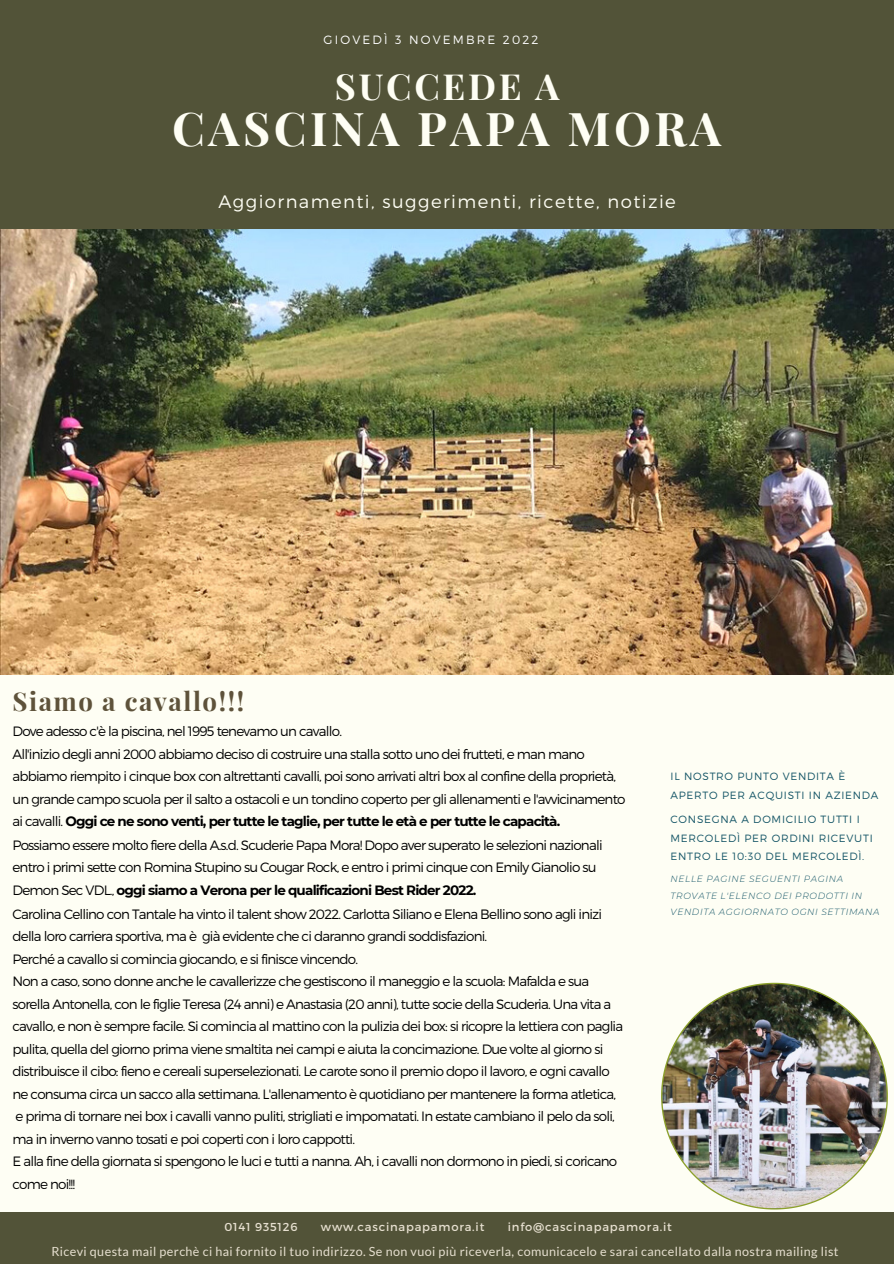
<style>
.page{position:relative;width:894px;height:1264px;background:#fff}
.page>*{position:absolute;margin:0;border:0;box-sizing:border-box;transform-origin:0 0}
.t1{font:700 46.5px "Playfair Display";letter-spacing:.075em;color:#fefef4}
.t2{font:700 36px "Playfair Display";letter-spacing:.075em;color:#fefef4}
.t3{font:700 25.8px "Playfair Display";letter-spacing:.06em;color:#5e523a}
.t4{font:300 18px "Montserrat";letter-spacing:.08em;color:#fefef4}
.t5{font:300 13.5px/22.6px "Montserrat";letter-spacing:-.06em;color:#000}
.t6{font:12.6px "Lato";letter-spacing:.03em;color:#e6dfcf}
.t7{font:300 12px "Montserrat";letter-spacing:.18em;color:#fff}
.t8{font:11.55px "Montserrat";letter-spacing:.07em;color:#e6dfcf}
.t9{font:300 10.5px/18.8px "Montserrat";letter-spacing:.07em;color:#135466}
.t10{font:italic 300 9px/16.2px "Montserrat";letter-spacing:.07em;color:#135466}
.s1{font-weight:700}
</style>
<div class="page">
<div style="left:0;top:0;width:893px;height:1263px;background:#fefef4"></div>
<img style="left:0;top:228px;width:893px;height:446px">
<div style="left:0;top:0;width:893px;height:228px;background:#525338"></div>
<div style="left:0;top:1211px;width:893px;height:52px;background:#525338"></div>
<img style="left:662px;top:984px;width:224px;height:224px">
<p class="t7" style="left:323px;top:32px;width:216px">GIOVEDÌ 3 NOVEMBRE 2022</p>
<h2 class="t2" style="left:335px;top:61px;width:226px">SUCCEDE A</h2>
<h1 class="t1" style="left:172px;top:96px;width:550px">CASCINA PAPA MORA</h1>
<h3 class="t4" style="left:218px;top:190px;width:459px">Aggiornamenti, suggerimenti, ricette, notizie</h3>
<h3 class="t3" style="left:12px;top:683px;width:233px">Siamo a cavallo!!!</h3>
<p class="t5" style="left:12px;top:719px;width:614px">Dove adesso c'è la piscina, nel 1995 tenevamo un cavallo.<br>All'inizio degli anni 2000 abbiamo deciso di costruire una stalla sotto uno dei frutteti, e man mano abbiamo riempito i cinque box con altrettanti cavalli, poi sono arrivati altri box al confine della proprietà, un grande campo scuola per il salto a ostacoli e un tondino coperto per gli allenamenti e l'avvicinamento ai cavalli. <span class="s1">Oggi ce ne sono venti, per tutte le taglie, per tutte le età e per tutte le capacità.<br></span>Possiamo essere molto fiere della A.s.d. Scuderie Papa Mora! Dopo aver superato le selezioni nazionali entro i primi sette con Romina Stupino su Cougar Rock, e entro i primi cinque con Emily Gianolio su Demon Sec VDL., <span class="s1">oggi siamo a Verona per le qualificazioni Best Rider 2022.<br></span>Carolina Cellino con Tantale ha vinto il talent show 2022. Carlotta Siliano e Elena Bellino sono agli inizi della loro carriera sportiva, ma è già evidente che ci daranno grandi soddisfazioni.<br>Perché a cavallo si comincia giocando, e si finisce vincendo.<br>Non a caso, sono donne anche le cavallerizze che gestiscono il maneggio e la scuola: Mafalda e sua sorella Antonella, con le figlie Teresa (24 anni) e Anastasia (20 anni), tutte socie della Scuderia. Una vita a cavallo, e non è sempre facile. Si comincia al mattino con la pulizia dei box: si ricopre la lettiera con paglia pulita, quella del giorno prima viene smaltita nei campi e aiuta la concimazione. Due volte al giorno si distribuisce il cibo: fieno e cereali superselezionati. Le carote sono il premio dopo il lavoro, e ogni cavallo ne consuma circa un sacco alla settimana. L'allenamento è quotidiano per mantenere la forma atletica, e prima di tornare nei box i cavalli vanno puliti, strigliati e impomatati. In estate cambiano il pelo da soli, ma in inverno vanno tosati e poi coperti con i loro cappotti.<br>E alla fine della giornata si spengono le luci e tutti a nanna. Ah, i cavalli non dormono in piedi, si coricano come noi!!!</p>
<p class="t9" style="left:670px;top:766px;width:209px">IL NOSTRO PUNTO VENDITA È<br>APERTO PER ACQUISTI IN AZIENDA</p>
<p class="t9" style="left:670px;top:809px;width:204px">CONSEGNA A DOMICILIO TUTTI I<br>MERCOLEDÌ PER ORDINI RICEVUTI<br>ENTRO LE 10:30 DEL MERCOLEDÌ.</p>
<p class="t10" style="left:670px;top:871px;width:210px">NELLE PAGINE SEGUENTI PAGINA<br>TROVATE L'ELENCO DEI PRODOTTI IN<br>VENDITA AGGIORNATO OGNI SETTIMANA</p>
<p class="t8" style="left:224px;top:1219px;width:75px">0141 935126</p>
<p class="t8" style="left:321px;top:1219px;width:165px">www.cascinapapamora.it</p>
<p class="t8" style="left:507px;top:1219px;width:165px">info@cascinapapamora.it</p>
<p class="t6" style="left:51px;top:1243px;width:788px">Ricevi questa mail perchè ci hai fornito il tuo indirizzo. Se non vuoi più riceverla, comunicacelo e sarai cancellato dalla nostra mailing list</p>
</div>
